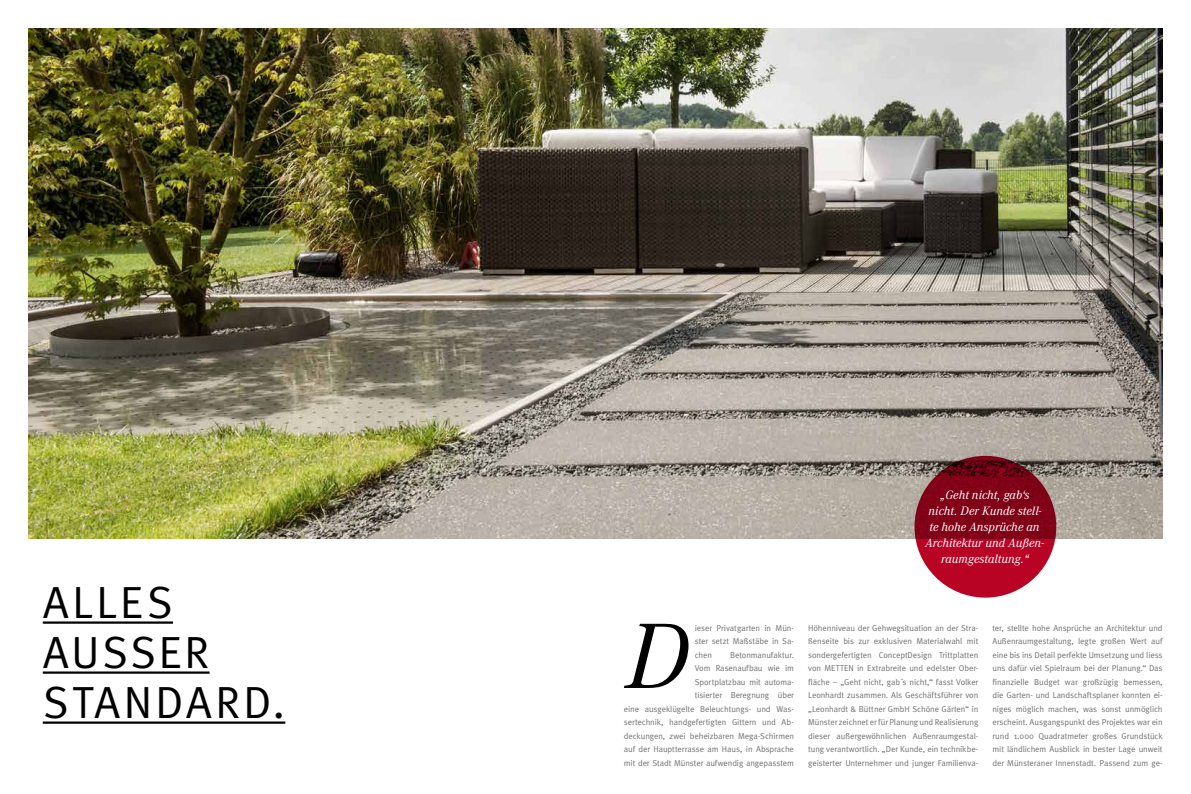
<style>
.page{position:relative;width:1191px;height:794px;background:#fff}
.page>*{position:absolute;margin:0;border:0;box-sizing:border-box;transform-origin:0 0}
.t1{font:italic 90.9px "Corporate ABQ";color:#000}
.t2{font:45px/50px "Meta Pro";letter-spacing:.065em;color:#000}
.t3{font:italic 12px/16px "Corporate ABQ";color:#fff;text-align:center}
.t4{font:8.5px/13.5px "Meta Normal";letter-spacing:-.01em;color:#707172;text-align:justify}
</style>
<div class="page">
<img style="left:28px;top:28px;width:1134px;height:511px">
<hr style="left:43px;top:621px;width:130px;height:2px;background:#000">
<hr style="left:43px;top:671px;width:166px;height:2px;background:#000">
<hr style="left:43px;top:721px;width:242px;height:2px;background:#000">
<svg style="left:914px;top:456px;width:142px;height:141px;background:#93021c"></svg>
<h2 class="t2" style="left:43px;top:578px;width:244px">ALLES<br>AUSSER<br>STANDARD.</h2>
<h3 class="t3" style="left:925px;top:487px;width:120px">„Geht nicht, gab‘s nicht. Der Kunde stell&shy;te hohe Ansprüche an<br>Architektur und Außen&shy;raumgestaltung.“</h3>
<h1 class="t1" style="left:626px;top:601px;width:64px">D</h1>
<p class="t4" style="left:694px;top:621px;width:101px">ieser Privatgarten in Mün&shy;ster setzt Maßstäbe in Sa&shy;chen</p>
<p class="t4" style="left:624px;top:648px;width:172px;text-align:right">Betonmanufaktur.<br>Vom Rasenaufbau wie im<br>Sportplatzbau mit automa-<br>tisierter Beregnung über<br>eine ausgeklügelte Beleuchtungs- und Was&shy;sertechnik, handgefertigten Gittern und Ab&shy;deckungen, zwei beheizbaren Mega-Schirmen auf der Hauptterrasse am Haus, in Absprache mit der Stadt Münster aufwendig angepasstem</p>
<p class="t4" style="left:808px;top:621px;width:172px">Höhenniveau der Gehwegsituation an der Stra&shy;ßenseite bis zur exklusiven Materialwahl mit sondergefertigten ConceptDesign Trittplatten von METTEN in Extrabreite und edelster Ober&shy;fläche – „Geht nicht, gab´s nicht,“ fasst Volker Leonhardt zusammen. Als Geschäftsführer von „Leonhardt &amp; Büttner GmbH Schöne Gärten“ in Münster zeichnet er für Planung und Realisierung dieser außergewöhnlichen Außenraumgestal&shy;tung verantwortlich. „Der Kunde, ein technikbe&shy;geisterter Unternehmer und junger Familienva-</p>
<p class="t4" style="left:992px;top:621px;width:172px">ter, stellte hohe Ansprüche an Architektur und Außenraumgestaltung, legte großen Wert auf eine bis ins Detail perfekte Umsetzung und liess uns dafür viel Spielraum bei der Planung.“ Das finanzielle Budget war großzügig bemessen, die Garten- und Landschaftsplaner konnten ei&shy;niges möglich machen, was sonst unmöglich erscheint. Ausgangspunkt des Projektes war ein rund 1.000 Quadratmeter großes Grundstück mit ländlichem Ausblick in bester Lage unweit der Münsteraner Innenstadt. Passend zum ge-</p>
</div>
